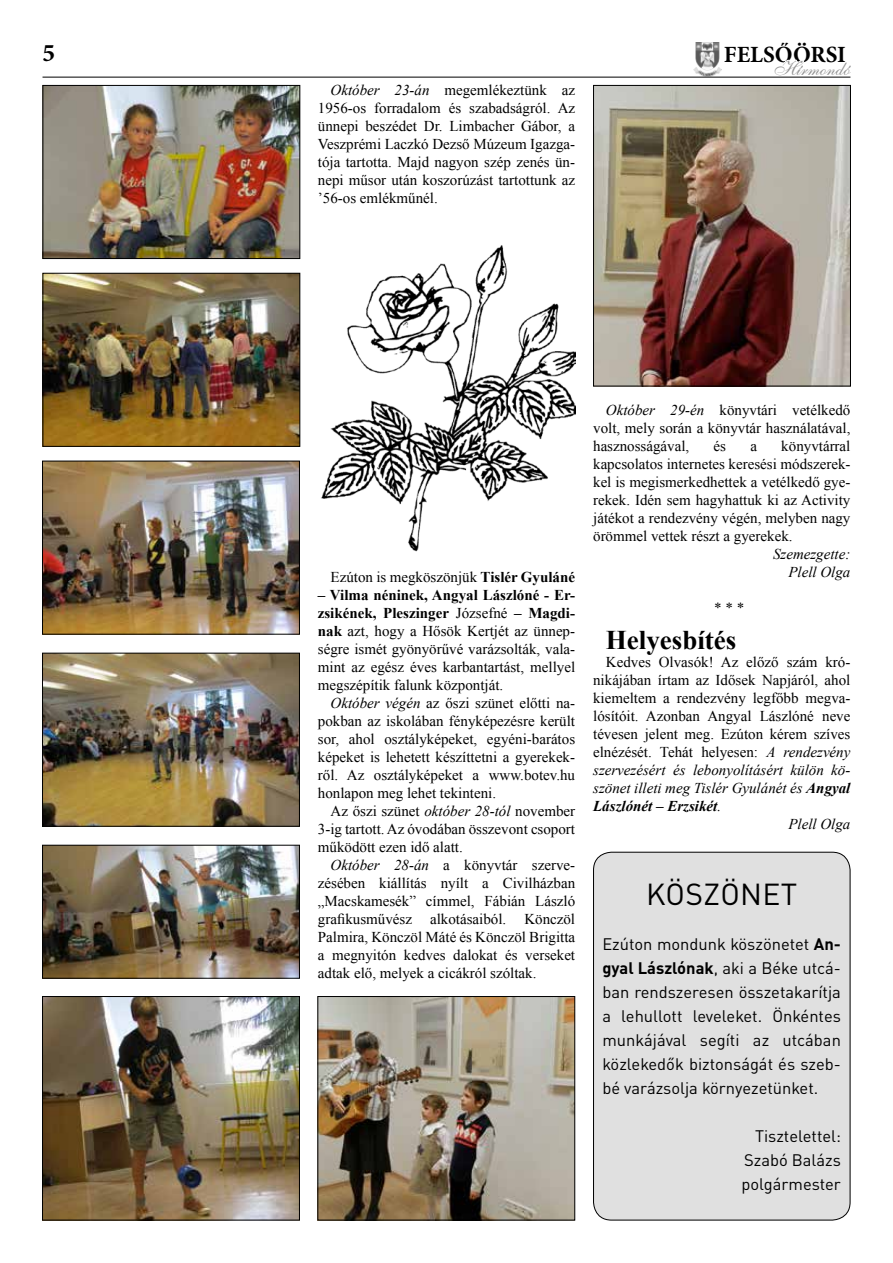
<style>
.page{position:relative;width:893px;height:1263px;background:#fff}
.page>*{position:absolute;margin:0;border:0;box-sizing:border-box;transform-origin:0 0}
.t1{font:30px "DIN Pro";color:#000}
.t2{font:700 27px "Times New Roman";color:#000}
.t3{font:700 25.35px "Minion Pro";color:#000}
.t4{font:700 23.25px "Minion Pro";color:#000}
.t5{font:20.25px "Shelley Allegro HU Normal";color:#939393}
.t6{font:16.5px/24px "DIN Pro";color:#000;text-align:justify}
.t7{font:15px/18px "Times New Roman";color:#000;text-align:justify}
.t8{font:italic 15px/18px "Times New Roman";color:#000;text-align:right}
.t9{font:italic 700 15px "Times New Roman";color:#000}
.s1{font-style:italic}
.s2{font-weight:700}
.s3{font-weight:400}
</style>
<div class="page">
<svg style="left:774px;top:76px;width:77px;height:2px"></svg>
<img style="left:693px;top:43px;width:28px;height:33px">
<hr style="left:43px;top:77px;width:807px;height:1px;background:#000">
<img style="left:45px;top:87px;width:253px;height:170px">
<div style="left:43px;top:85px;width:257px;height:174px;border:1px solid #000"></div>
<img style="left:45px;top:275px;width:253px;height:170px">
<div style="left:43px;top:273px;width:257px;height:174px;border:1px solid #000"></div>
<img style="left:44px;top:463px;width:254px;height:169px">
<div style="left:42px;top:461px;width:258px;height:173px;border:1px solid #000"></div>
<img style="left:44px;top:655px;width:254px;height:170px">
<div style="left:42px;top:653px;width:258px;height:174px;border:1px solid #000"></div>
<img style="left:319px;top:998px;width:254px;height:220px">
<div style="left:317px;top:996px;width:258px;height:224px;border:1px solid #000"></div>
<img style="left:595px;top:87px;width:254px;height:297px">
<div style="left:593px;top:85px;width:258px;height:301px;border:1px solid #000"></div>
<img style="left:44px;top:847px;width:254px;height:129px">
<div style="left:42px;top:845px;width:258px;height:133px;border:1px solid #000"></div>
<img style="left:44px;top:998px;width:254px;height:220px">
<div style="left:42px;top:996px;width:258px;height:224px;border:1px solid #000"></div>
<img style="left:321px;top:245px;width:254px;height:307px">
<div style="left:593px;top:852px;width:257px;height:368px;background:#e0e0e0;border-radius:18px"></div>
<div style="left:593px;top:852px;width:257px;height:368px;border:1px solid #000;border-radius:18px"></div>
<h3 class="t3" style="left:43px;top:35px;width:14px">5</h3>
<p class="t7" style="left:318px;top:81px;width:259px;text-indent:13px"><span class="s1">Október 23-án</span> megemlékeztünk az 1956-os forradalom és szabadságról. Az ünnepi beszédet Dr. Limbacher Gábor, a Veszprémi Laczkó Dezső Múzeum Igazga&shy;tója tartotta. Majd nagyon szép zenés ün&shy;nepi műsor után koszorúzást tartottunk az ’56-os emlékműnél.</p>
<h3 class="t4" style="left:724px;top:38px;width:124px">FELSŐÖRSI</h3>
<h3 class="t5" style="left:773px;top:55px;width:79px">Hírmondó</h3>
<p class="t7" style="left:331px;top:567px;width:246px">Ezúton is megköszönjük <span class="s2">Tislér Gyuláné</span></p>
<p class="t7" style="left:318px;top:585px;width:259px"><span class="s2">– Vilma néninek, Angyal Lászlóné - Er&shy;zsikének, Pleszinger</span> Józsefné <span class="s2">– Magdi&shy;nak</span> azt, hogy a Hősök Kertjét az ünnep&shy;ségre ismét gyönyörűvé varázsolták, vala&shy;mint az egész éves karbantartást, mellyel megszépítik falunk központját.</p>
<p class="t7" style="left:318px;top:693px;width:259px;text-indent:13px"><span class="s1">Október végén</span> az őszi szünet előtti na&shy;pokban az iskolában fényképezésre került sor, ahol osztályképeket, egyéni-barátos képeket is lehetett készíttetni a gyerekek&shy;ről. Az osztályképeket a www.botev.hu honlapon meg lehet tekinteni.</p>
<p class="t7" style="left:318px;top:801px;width:259px;text-indent:13px">Az őszi szünet <span class="s1">október 28-tól</span> november 3-ig tartott. Az óvodában összevont csoport működött ezen idő alatt.</p>
<p class="t7" style="left:318px;top:855px;width:259px;text-indent:13px"><span class="s1">Október 28-án</span> a könyvtár szerve&shy;zésében kiállítás nyílt a Civilházban „Macskamesék” címmel, Fábián László grafikusművész alkotásaiból. Könczöl Palmira, Könczöl Máté és Könczöl Brigitta a megnyitón kedves dalokat és verseket adtak elő, melyek a cicákról szóltak.</p>
<p class="t7" style="left:593px;top:401px;width:259px;text-indent:13px"><span class="s1">Október 29-én</span> könyvtári vetélkedő volt, mely során a könyvtár használatával, hasznosságával,</p>
<p class="t7" style="left:593px;top:437px;width:259px;text-indent:188px">könyvtárral kapcsolatos internetes keresési módszerek&shy;kel is megismerkedhettek a vetélkedő gye&shy;rekek. Idén sem hagyhattuk ki az Activity játékot a rendezvény végén, melyben nagy örömmel vettek részt a gyerekek.</p>
<p class="t8" style="left:773px;top:544px;width:79px">Szemezgette:<br>Plell Olga</p>
<p class="t8" style="left:713px;top:598px;width:31px">* * *</p>
<h2 class="t2" style="left:606px;top:621px;width:132px">Helyesbítés</h2>
<p class="t7" style="left:606px;top:653px;width:246px">Kedves Olvasók! Az előző szám kró-</p>
<p class="t7" style="left:593px;top:671px;width:259px">nikájában írtam az Idősek Napjáról, ahol</p>
<p class="t7" style="left:593px;top:689px;width:259px">kiemeltem a rendezvény legfőbb megva-</p>
<p class="t7" style="left:593px;top:707px;width:259px">lósítóit. Azonban Angyal Lászlóné neve</p>
<p class="t7" style="left:593px;top:725px;width:259px">tévesen jelent meg. Ezúton kérem szíves</p>
<p class="t7" style="left:593px;top:743px;width:259px">elnézését. Tehát helyesen: <span class="s1">A rendezvény</span></p>
<p class="t8" style="left:593px;top:760px;width:259px">szervezésért és lebonyolításért külön kö-</p>
<p class="t8" style="left:593px;top:778px;width:259px">szönet illeti meg Tislér Gyulánét és <span class="s2">Angyal</span></p>
<p class="t9" style="left:593px;top:795px;width:129px">Lászlónét – Erzsikét<span class="s3">.</span></p>
<p class="t8" style="left:788px;top:814px;width:64px">Plell Olga</p>
<p class="t7" style="left:714px;top:437px;width:14px">és</p>
<p class="t7" style="left:750px;top:437px;width:8px">a</p>
<h1 class="t1" style="left:646px;top:870px;width:133px">Köszönet</h1>
<p class="t6" style="left:602px;top:931px;width:240px">Ezúton mondunk köszönetet <span class="s2">An&shy;gyal Lászlónak</span>, aki a Béke utcá&shy;ban rendszeresen összetakarítja a lehullott leveleket. Önkéntes munkájával segíti az utcában közlekedők biztonságát és szeb&shy;bé varázsolja környezetünket.</p>
<p class="t6" style="left:742px;top:1123px;width:101px;text-indent:13px">Tisztelettel:<br>Szabó Balázs polgármester</p>
</div>
